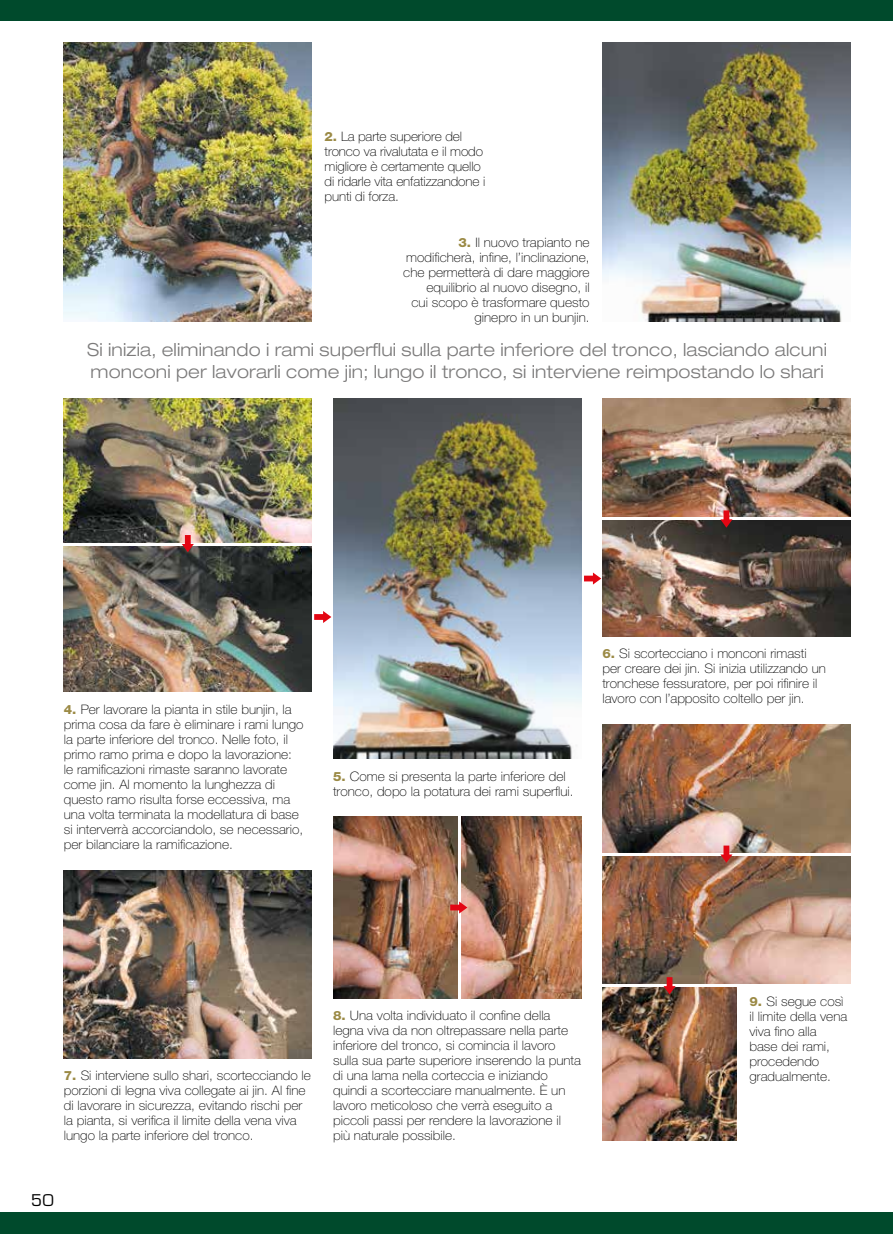
<style>
.page{position:relative;width:893px;height:1234px;background:#fff}
.page>*{position:absolute;margin:0;border:0;box-sizing:border-box;transform-origin:0 0}
.t1{font:300 expanded 18px/21.6px "Helvetica Neue LT Std";letter-spacing:.01em;color:#7c7b7b}
.t2{font:15.75px "Eurostile LT Std";color:#000}
.t3{font:100 13.05px/15px "Helvetica Neue LT Std";color:#000;scale:1.05 1}
.s1{font-weight:800;font-size:12.75px;color:#9b8a45}
</style>
<div class="page">
<div style="left:0;top:1212px;width:893px;height:21px;background:#004a2c"></div>
<div style="left:0;top:0;width:893px;height:21px;background:#004a2c"></div>
<img style="left:64px;top:43px;width:248px;height:279px">
<img style="left:602px;top:43px;width:248px;height:279px">
<img style="left:64px;top:546px;width:248px;height:145px">
<img style="left:64px;top:399px;width:248px;height:143px">
<img style="left:333px;top:399px;width:248px;height:359px">
<img style="left:64px;top:870px;width:248px;height:187px">
<img style="left:602px;top:399px;width:248px;height:117px">
<img style="left:602px;top:520px;width:248px;height:116px">
<img style="left:333px;top:816px;width:124px;height:181px">
<img style="left:461px;top:816px;width:120px;height:181px">
<img style="left:602px;top:987px;width:135px;height:153px">
<img style="left:602px;top:724px;width:248px;height:127px">
<img style="left:602px;top:856px;width:248px;height:127px">
<svg style="left:182px;top:535px;width:12px;height:17px"></svg>
<svg style="left:314px;top:611px;width:17px;height:12px"></svg>
<svg style="left:584px;top:572px;width:17px;height:12px"></svg>
<svg style="left:720px;top:510px;width:12px;height:17px"></svg>
<svg style="left:720px;top:845px;width:12px;height:17px"></svg>
<svg style="left:450px;top:901px;width:17px;height:12px"></svg>
<svg style="left:663px;top:976px;width:13px;height:18px"></svg>
<p class="t3" style="left:325px;top:129px;width:155px"><span class="s1">2.</span> La parte superiore del tronco va rivalutata e il modo migliore è certamente quello di ridarle vita enfatizzandone i punti di forza.</p>
<p class="t3" style="left:403px;top:234px;width:179px;text-align:right"><span class="s1">3.</span> Il nuovo trapianto ne modificherà, infine, l’inclinazione, che permetterà di dare maggiore equilibrio al nuovo disegno, il<br>cui scopo è trasformare questo ginepro in un bunjin.</p>
<h1 class="t1" style="left:87px;top:338px;width:741px">Si inizia, eliminando i rami superflui sulla parte inferiore del tronco, lasciando alcuni monconi per lavorarli come jin; lungo il tronco, si interviene reimpostando lo shari</h1>
<p class="t3" style="left:64px;top:701px;width:230px"><span class="s1">4.</span> Per lavorare la pianta in stile bunjin, la prima cosa da fare è eliminare i rami lungo la parte inferiore del tronco. Nelle foto, il primo ramo prima e dopo la lavorazione: le ramificazioni rimaste saranno lavorate come jin. Al momento la lunghezza di questo ramo risulta forse eccessiva, ma una volta terminata la modellatura di base si interverrà accorciandolo, se necessario, per bilanciare la ramificazione.</p>
<p class="t3" style="left:333px;top:768px;width:231px"><span class="s1">5.</span> Come si presenta la parte inferiore del tronco, dopo la potatura dei rami superflui.</p>
<p class="t3" style="left:602px;top:646px;width:214px"><span class="s1">6.</span> Si scortecciano i monconi rimasti per creare dei jin. Si inizia utilizzando un tronchese fessuratore, per poi rifinire il lavoro con l’apposito coltello per jin.</p>
<p class="t3" style="left:64px;top:1067px;width:237px"><span class="s1">7.</span> Si interviene sullo shari, scortecciando le porzioni di legna viva collegate ai jin. Al fine di lavorare in sicurezza, evitando rischi per la pianta, si verifica il limite della vena viva lungo la parte inferiore del tronco.</p>
<p class="t2" style="left:31px;top:1190px;width:24px">50</p>
<p class="t3" style="left:333px;top:1007px;width:238px"><span class="s1">8.</span> Una volta individuato il confine della legna viva da non oltrepassare nella parte inferiore del tronco, si comincia il lavoro sulla sua parte superiore inserendo la punta di una lama nella corteccia e iniziando quindi a scortecciare manualmente. È un lavoro meticoloso che verrà eseguito a piccoli passi per rendere la lavorazione il più naturale possibile.</p>
<p class="t3" style="left:749px;top:993px;width:95px"><span class="s1">9.</span> Si segue così il limite della vena viva fino alla base dei rami, procedendo gradualmente.</p>
</div>
